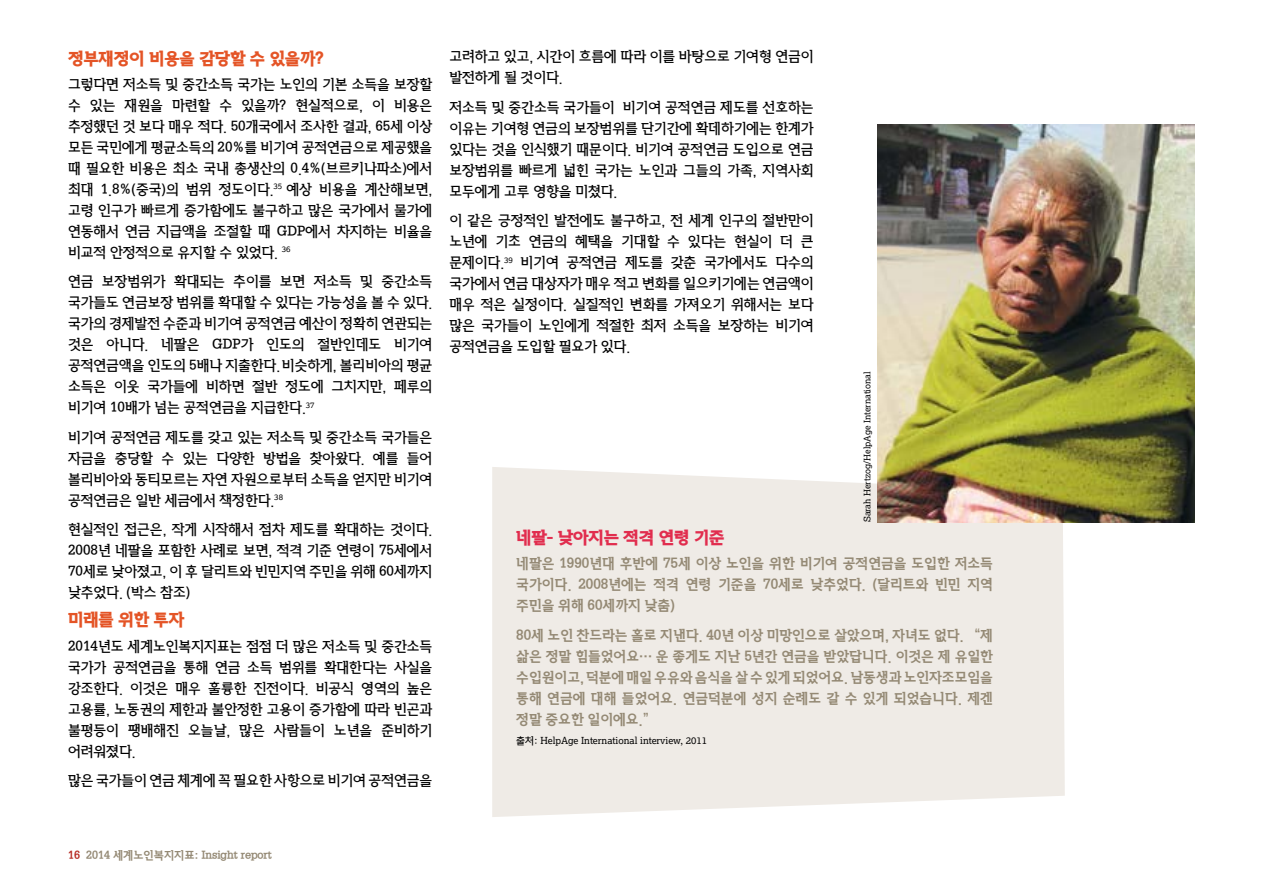
<style>
.page{position:relative;width:1263px;height:893px;background:#fff}
.page>*{position:absolute;margin:0;border:0;box-sizing:border-box;transform-origin:0 0}
.t1{font:18px "San Bk X";color:#e45426}
.t2{font:18px "San Bk X";color:#e12d4e}
.t3{font:15px/21px "San Bk M";color:#000;text-align:justify}
.t4{font:15px/21px "San Bk B";color:#948974;text-align:justify}
.t5{font:12px "San Bk B";color:#948974}
.t6{font:9.75px "Lexia";color:#000}
.t7{font:9px "Lexia";color:#000}
.s1{font-family:"San Bk M";font-size:10.5px}
.s2{color:#b72d25}
</style>
<div class="page">
<div style="left:492px;top:467px;width:573px;height:350px;background:#efebe6"></div>
<img style="left:877px;top:124px;width:318px;height:398px">
<p class="t1" style="left:68px;top:49px;width:257px">정부재정이 비용을 감당할 수 있을까?</p>
<p class="t3" style="left:68px;top:74px;width:366px">그렇다면 저소득 및 중간소득 국가는 노인의 기본 소득을 보장할 수 있는 재원을 마련할 수 있을까? 현실적으로, 이 비용은 추정했던 것 보다 매우 적다. 50개국에서 조사한 결과, 65세 이상 모든 국민에게 평균소득의 20%를 비기여 공적연금으로 제공했을 때 필요한 비용은 최소 국내 총생산의 0.4%(브르키나파소)에서 최대 1.8%(중국)의 범위 정도이다.<sup>35</sup> 예상 비용을 계산해보면, 고령 인구가 빠르게 증가함에도 불구하고 많은 국가에서 물가에 연동해서 연금 지급액을 조절할 때 GDP에서 차지하는 비율을 비교적 안정적으로 유지할 수 있었다. <sup>36</sup></p>
<p class="t3" style="left:68px;top:271px;width:366px">연금 보장범위가 확대되는 추이를 보면 저소득 및 중간소득 국가들도 연금보장 범위를 확대할 수 있다는 가능성을 볼 수 있다. 국가의 경제발전 수준과 비기여 공적연금 예산이 정확히 연관되는 것은 아니다. 네팔은 GDP가 인도의 절반인데도 비기여 공적연금액을 인도의 5배나 지출한다.비슷하게, 볼리비아의 평균 소득은 이웃 국가들에 비하면 절반 정도에 그치지만, 페루의 비기여 10배가 넘는 공적연금을 지급한다.<sup>37</sup></p>
<p class="t3" style="left:68px;top:427px;width:366px">비기여 공적연금 제도를 갖고 있는 저소득 및 중간소득 국가들은 자금을 충당할 수 있는 다양한 방법을 찾아왔다. 예를 들어 볼리비아와 동티모르는 자연 자원으로부터 소득을 얻지만 비기여 공적연금은 일반 세금에서 책정한다.<sup>38</sup></p>
<p class="t3" style="left:68px;top:519px;width:366px">현실적인 접근은, 작게 시작해서 점차 제도를 확대하는 것이다.<br>2008년 네팔을 포함한 사례로 보면, 적격 기준 연령이 75세에서 70세로 낮아졌고, 이 후 달리트와 빈민지역 주민을 위해 60세까지 낮추었다. (박스 참조)</p>
<p class="t1" style="left:68px;top:611px;width:118px">미래를 위한 투자</p>
<p class="t3" style="left:68px;top:636px;width:366px">2014년도 세계노인복지지표는 점점 더 많은 저소득 및 중간소득 국가가 공적연금을 통해 연금 소득 범위를 확대한다는 사실을 강조한다. 이것은 매우 훌륭한 진전이다. 비공식 영역의 높은 고용률, 노동권의 제한과 불안정한 고용이 증가함에 따라 빈곤과 불평등이 팽배해진 오늘날, 많은 사람들이 노년을 준비하기 어려워졌다.</p>
<p class="t3" style="left:68px;top:770px;width:366px">많은 국가들이 연금 체계에 꼭 필요한 사항으로 비기여 공적연금을</p>
<p class="t3" style="left:449px;top:46px;width:366px">고려하고 있고, 시간이 흐름에 따라 이를 바탕으로 기여형 연금이 발전하게 될 것이다.</p>
<p class="t3" style="left:449px;top:97px;width:366px">저소득 및 중간소득 국가들이 비기여 공적연금 제도를 선호하는 이유는 기여형 연금의 보장범위를 단기간에 확데하기에는 한계가 있다는 것을 인식했기 때문이다. 비기여 공적연금 도입으로 연금 보장범위를 빠르게 넓힌 국가는 노인과 그들의 가족, 지역사회 모두에게 고루 영향을 미쳤다.</p>
<p class="t3" style="left:449px;top:210px;width:366px">이 같은 긍정적인 발전에도 불구하고, 전 세계 인구의 절반만이 노년에 기초 연금의 혜택을 기대할 수 있다는 현실이 더 큰 문제이다.<sup>39</sup> 비기여 공적연금 제도를 갖춘 국가에서도 다수의 국가에서 연금 대상자가 매우 적고 변화를 일으키기에는 연금액이 매우 적은 실정이다. 실질적인 변화를 가져오기 위해서는 보다 많은 국가들이 노인에게 적절한 최저 소득을 보장하는 비기여 공적연금을 도입할 필요가 있다.</p>
<p class="t7" style="left:861px;top:522px;width:152px;rotate:-90deg">Sarah Hertzog/HelpAge International</p>
<p class="t2" style="left:516px;top:529px;width:210px">네팔- 낮아지는 적격 연령 기준</p>
<p class="t4" style="left:516px;top:553px;width:478px">네팔은 1990년대 후반에 75세 이상 노인을 위한 비기여 공적연금을 도입한 저소득 국가이다. 2008년에는 적격 연령 기준을 70세로 낮추었다. (달리트와 빈민 지역 주민을 위해 60세까지 낮춤)</p>
<p class="t4" style="left:516px;top:625px;width:478px">80세 노인 찬드라는 홀로 지낸다. 40년 이상 미망인으로 살았으며, 자녀도 없다. “제 삶은 정말 힘들었어요… 운 좋게도 지난 5년간 연금을 받았답니다. 이것은 제 유일한 수입원이고, 덕분에 매일 우유와 음식을 살 수 있게 되었어요. 남동생과 노인자조모임을 통해 연금에 대해 들었어요. 연금덕분에 성지 순례도 갈 수 있게 되었습니다. 제겐 정말 중요한 일이에요.”</p>
<p class="t6" style="left:516px;top:734px;width:192px"><span class="s1">출처:</span> HelpAge International interview, 2011</p>
<p class="t5" style="left:68px;top:849px;width:205px"><span class="s2">16</span> 2014 세계노인복지지표: Insight report</p>
</div>
